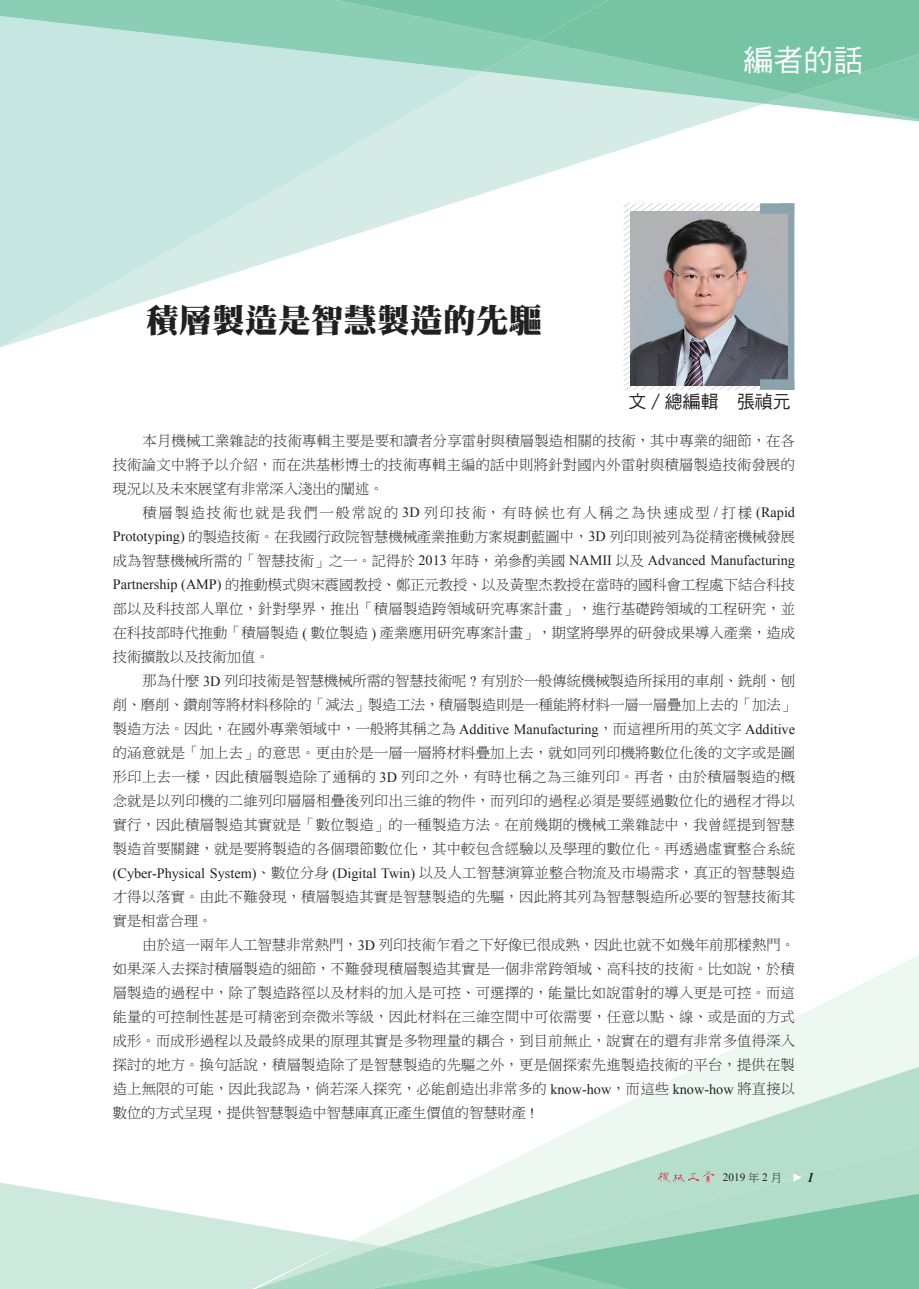
<style>
.page{position:relative;width:919px;height:1289px;background:#fff}
.page>*{position:absolute;margin:0;border:0;box-sizing:border-box;transform-origin:0 0}
.t1{font:33px "DF Ming W12 WINP BF";color:#231f20}
.t2{font:30px "DF Hei W5 WIN BF";color:#fff}
.t3{font:18px "DF Hei W5 WIN BF";color:#231f20}
.t4{font:14.25px/24px "P Ming Li U";letter-spacing:.02em;color:#231f20;text-align:justify}
.t5{font:14.25px "Times New Roman";color:#231f20}
.t6{font:italic 700 13.5px "Times New Roman";color:#231f20}
.t7{font:11.25px "Times New Roman";color:#231f20}
.s1{font-family:"Times New Roman"}
.s2{font-family:"P Ming Li U"}
.s3{font-family:"Adobe Ming Std";font-weight:300}
</style>
<div class="page">
<svg style="left:787px;top:214px;width:7px;height:165px"></svg>
<svg style="left:623px;top:348px;width:137px;height:42px"></svg>
<svg style="left:719px;top:956px;width:199px;height:100px;fill:#eff8f3"></svg>
<svg style="left:487px;top:1056px;width:431px;height:117px"></svg>
<svg style="left:499px;top:1137px;width:419px;height:36px;background:#cbe8db"></svg>
<svg style="left:483px;top:124px;width:277px;height:224px"></svg>
<svg style="left:0;top:124px;width:483px;height:224px"></svg>
<svg style="left:0;top:0;width:918px;height:124px;background:#a2d7c5"></svg>
<img style="left:655px;top:1168px;width:62px;height:5px">
<img style="left:630px;top:211px;width:157px;height:174px">
<svg style="left:0;top:1173px;width:918px;height:115px"></svg>
<div style="left:760px;top:203px;width:34px;height:11px;background:#8ba3ad"></div>
<div style="left:760px;top:379px;width:34px;height:11px;background:#8ba3ad"></div>
<h2 class="t2" style="left:743px;top:45px;width:122px">編者的話</h2>
<h1 class="t1" style="left:146px;top:303px;width:398px">積層製造是智慧製造的先驅</h1>
<p class="t3" style="left:628px;top:392px;width:163px">文 / 總編輯 張禎元</p>
<p class="t4" style="left:113px;top:428px;width:683px;text-indent:30px">本月機械工業雜誌的技術專輯主要是要和讀者分享雷射與積層製造相關的技術，其中專業的細節，在各技術論文中將予以介紹，而在洪基彬博士的技術專輯主編的話中則將針對國內外雷射與積層製造技術發展的現況以及未來展望有非常深入淺出的闡述。</p>
<p class="t4" style="left:113px;top:500px;width:684px;text-indent:30px">積層製造技術也就是我們一般常說的 <span class="s1">3D</span> 列印技術，有時候也有人稱之為快速成型 <span class="s1">/</span> 打樣 <span class="s1">(Rapid Prototyping)</span> 的製造技術。在我國行政院智慧機械產業推動方案規劃藍圖中，<span class="s1">3D</span> 列印則被列為從精密機械發展成為智慧機械所需的「智慧技術」之一。記得於 <span class="s1">2013</span> 年時，弟參酌美國 <span class="s1">NAMII</span> 以及 <span class="s1">Advanced Manufacturing Partnership (AMP)</span> 的推動模式與宋震國教授、鄭正元教授、以及黃聖杰教授在當時的國科會工程處下結合科技部以及科技部人單位，針對學界，推出「積層製造跨領域研究專案計畫」，進行基礎跨領域的工程研究，並在科技部時代推動「積層製造 <span class="s1">(</span> 數位製造 <span class="s1">)</span> 產業應用研究專案計畫」，期望將學界的研發成果導入產業，造成技術擴散以及技術加值。</p>
<p class="t4" style="left:113px;top:668px;width:684px;text-indent:30px">那為什麼 <span class="s1">3D</span> 列印技術是智慧機械所需的智慧技術呢 <span class="s1">?</span> 有別於一般傳統機械製造所採用的車削、銑削、刨削、磨削、鑽削等將材料移除的「減法」製造工法，積層製造則是一種能將材料一層一層疊加上去的「加法」製造方法。因此，在國外專業領域中，一般將其稱之為 <span class="s1">Additive Manufacturing</span>，而這裡所用的英文字 <span class="s1">Additive</span>的涵意就是「加上去」的意思。更由於是一層一層將材料疊加上去，就如同列印機將數位化後的文字或是圖形印上去一樣，因此積層製造除了通稱的 <span class="s1">3D</span> 列印之外，有時也稱之為三維列印。再者，由於積層製造的概念就是以列印機的二維列印層層相疊後列印出三維的物件，而列印的過程必須是要經過數位化的過程才得以實行，因此積層製造其實就是「數位製造」的一種製造方法。在前幾期的機械工業雜誌中，我曾經提到智慧製造首要關鍵，就是要將製造的各個環節數位化，其中較包含經驗以及學理的數位化。再透過虛實整合系統</p>
<p class="t5" style="left:113px;top:863px;width:683px">(Cyber-Physical System)<span class="s2">、數位分身</span> (Digital Twin) <span class="s2">以及人工智慧演算並整合物流及市場需求，真正的智慧製造</span></p>
<p class="t4" style="left:113px;top:884px;width:684px">才得以落實。由此不難發現，積層製造其實是智慧製造的先驅，因此將其列為智慧製造所必要的智慧技術其實是相當合理。</p>
<p class="t4" style="left:113px;top:932px;width:684px;text-indent:30px">由於這一兩年人工智慧非常熱門，<span class="s1">3D</span> 列印技術乍看之下好像已很成熟，因此也就不如幾年前那樣熱門。如果深入去探討積層製造的細節，不難發現積層製造其實是一個非常跨領域、高科技的技術。比如說，於積層製造的過程中，除了製造路徑以及材料的加入是可控、可選擇的，能量比如說雷射的導入更是可控。而這能量的可控制性甚是可精密到奈微米等級，因此材料在三維空間中可依需要，任意以點、線、或是面的方式成形。而成形過程以及最終成果的原理其實是多物理量的耦合，到目前無止，說實在的還有非常多值得深入探討的地方。換句話說，積層製造除了是智慧製造的先驅之外，更是個探索先進製造技術的平台，提供在製造上無限的可能，因此我認為，倘若深入探究，必能創造出非常多的 <span class="s1">know-how</span>，而這些 <span class="s1">know-how</span> 將直接以數位的方式呈現，提供智慧製造中智慧庫真正產生價值的智慧財產 <span class="s1">!</span></p>
<p class="t7" style="left:722px;top:1169px;width:61px">2019 <span class="s3">年</span> 2 <span class="s3">月</span></p>
<p class="t6" style="left:807px;top:1167px;width:8px">1</p>
</div>
